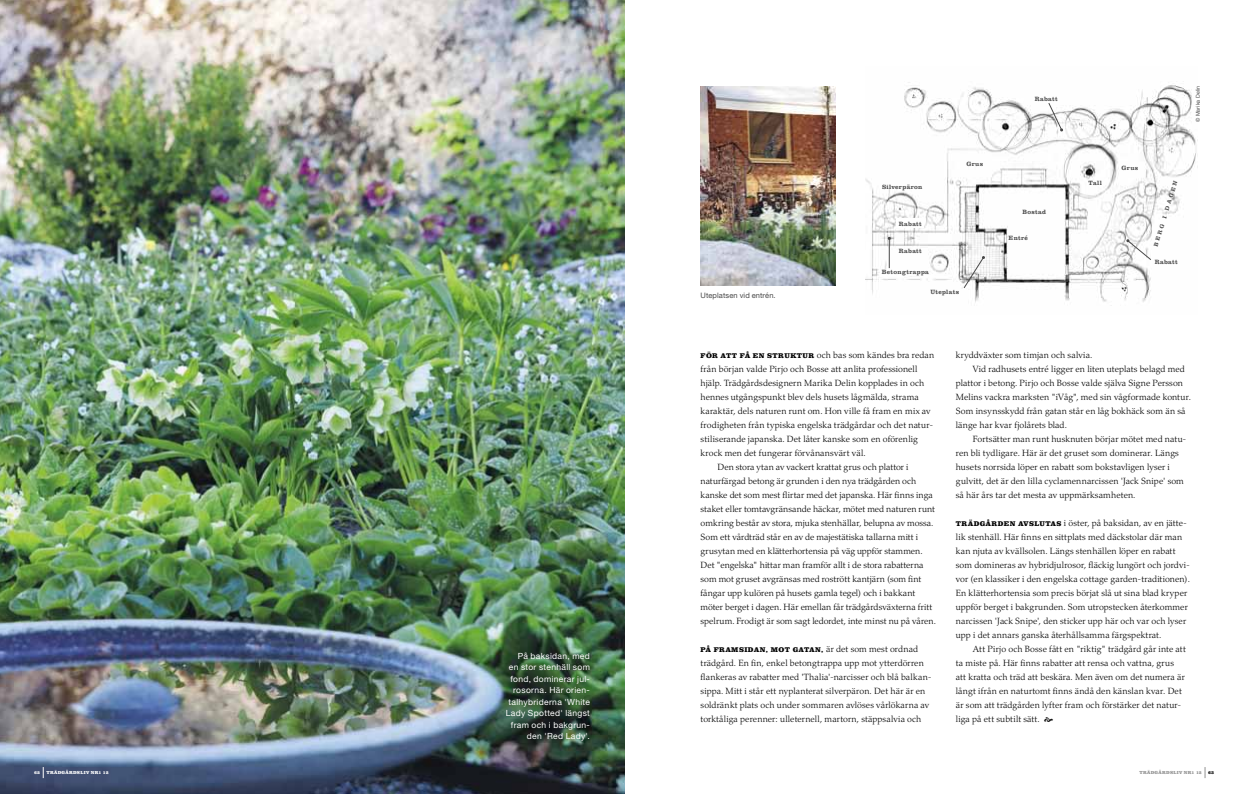
<style>
.page{position:relative;width:1248px;height:794px;background:#fff}
.page>*{position:absolute;margin:0;border:0;box-sizing:border-box;transform-origin:0 0}
.t1{font:300 9px/14px "Palatino";letter-spacing:.01em;color:#000}
.t2{font:8.5px/11.5px "Helvetica Neue";letter-spacing:.04em;color:#fff;text-align:right}
.t3{font:7.5px "Helvetica Neue";letter-spacing:.015em;color:#484848}
.t4{font:900 7px "Clarendon BT";letter-spacing:.06em;color:#000}
.t5{font:800 6.3px "Clarendon BT";letter-spacing:.045em;color:#484848}
.t6{font:800 5.8px "Clarendon BT";color:#484848}
.t7{font:5.3px "Helvetica Neue";letter-spacing:.02em;color:#484848}
.t8{font:900 4.5px "Clarendon BT";letter-spacing:.055em;color:#fff}
.t9{font:900 4.5px "Clarendon BT";letter-spacing:.06em;color:#939393}
.t10{font:900 4.5px "Clarendon BT";color:#000}
.s1{font-family:"Clarendon BT";font-weight:900;font-size:7px}
.s2{font-family:"Palatino";font-weight:300;font-size:9px}
</style>
<div class="page">
<img style="left:0;top:0;width:624px;height:794px">
<img style="left:865px;top:82px;width:332px;height:224px">
<div style="left:896px;top:219px;width:28px;height:9px;background:#fff"></div>
<svg style="left:963px;top:256px;width:21px;height:32px"></svg>
<svg style="left:1048px;top:102px;width:15px;height:30px"></svg>
<svg style="left:1126px;top:239px;width:25px;height:21px"></svg>
<hr style="left:888px;top:238px;width:1px;height:30px;background:#484848">
<img style="left:700px;top:86px;width:135px;height:200px">
<p class="t2" style="left:505px;top:650px;width:86px">På baksidan, med<br>en stor stenhäll som fond, dominerar jul&shy;rosorna. Här orien&shy;talhybriderna 'White<br>Lady Spotted' längst fram och i bakgrun&shy;den 'Red Lady'.</p>
<p class="t3" style="left:700px;top:291px;width:77px">Uteplatsen vid entrén.</p>
<p class="t5" style="left:882px;top:183px;width:42px">Silverpäron</p>
<p class="t5" style="left:898px;top:220px;width:25px">Rabatt</p>
<p class="t5" style="left:898px;top:246px;width:25px">Rabatt</p>
<p class="t5" style="left:881px;top:268px;width:49px">Betongtrappa</p>
<p class="t5" style="left:966px;top:160px;width:18px">Grus</p>
<p class="t5" style="left:930px;top:288px;width:30px">Uteplats</p>
<p class="t5" style="left:1034px;top:95px;width:25px">Rabatt</p>
<p class="t5" style="left:1022px;top:208px;width:25px">Bostad</p>
<p class="t5" style="left:1008px;top:234px;width:21px">Entré</p>
<p class="t5" style="left:1088px;top:179px;width:15px">Tall</p>
<p class="t5" style="left:1121px;top:164px;width:18px">Grus</p>
<p class="t6" style="left:1160px;top:217px;width:41px;rotate:-73deg">i dag en</p>
<p class="t6" style="left:1151px;top:246px;width:18px;rotate:-73deg">Berg</p>
<p class="t5" style="left:1154px;top:258px;width:25px">Rabatt</p>
<p class="t7" style="left:1194px;top:122px;width:38px;rotate:-90deg">© Marika Delin</p>
<p class="t1" style="left:700px;top:348px;width:235px"><span class="s1">FÖR ATT FÅ EN STRUKTUR</span> och bas som kändes bra redan</p>
<p class="t1" style="left:700px;top:362px;width:218px">från början valde Pirjo och Bosse att anlita professionell</p>
<p class="t1" style="left:700px;top:376px;width:225px">hjälp. Trädgårdsdesignern Marika Delin kopplades in och</p>
<p class="t1" style="left:700px;top:390px;width:220px">hennes utgångspunkt blev dels husets lågmälda, strama</p>
<p class="t1" style="left:700px;top:404px;width:231px">karaktär, dels naturen runt om. Hon ville få fram en mix av</p>
<p class="t1" style="left:700px;top:418px;width:233px">frodigheten från typiska engelska trädgårdar och det natur-</p>
<p class="t1" style="left:700px;top:432px;width:219px">stiliserande japanska. Det låter kanske som en oförenlig</p>
<p class="t1" style="left:700px;top:446px;width:166px">krock men det fungerar förvånansvärt väl.</p>
<p class="t1" style="left:717px;top:460px;width:192px">Den stora ytan av vackert krattat grus och plattor i</p>
<p class="t1" style="left:700px;top:474px;width:217px">naturfärgad betong är grunden i den nya trädgården och</p>
<p class="t1" style="left:700px;top:488px;width:234px">kanske det som mest flirtar med det japanska. Här finns inga</p>
<p class="t1" style="left:700px;top:502px;width:236px">staket eller tomtavgränsande häckar, mötet med naturen runt</p>
<p class="t1" style="left:700px;top:516px;width:234px">omkring består av stora, mjuka stenhällar, belupna av mossa.</p>
<p class="t1" style="left:700px;top:530px;width:219px">Som ett vårdträd står en av de majestätiska tallarna mitt i</p>
<p class="t1" style="left:700px;top:544px;width:223px">grusytan med en klätterhortensia på väg uppför stammen.</p>
<p class="t1" style="left:700px;top:558px;width:224px">Det "engelska" hittar man framför allt i de stora rabatterna</p>
<p class="t1" style="left:700px;top:572px;width:222px">som mot gruset avgränsas med rostrött kantjärn (som fint</p>
<p class="t1" style="left:700px;top:586px;width:216px">fångar upp kulören på husets gamla tegel) och i bakkant</p>
<p class="t1" style="left:700px;top:600px;width:233px">möter berget i dagen. Här emellan får trädgårdsväxterna fritt</p>
<p class="t1" style="left:700px;top:614px;width:237px">spelrum. Frodigt är som sagt ledordet, inte minst nu på våren.</p>
<p class="t4" style="left:700px;top:645px;width:219px">PÅ FRAMSIDAN, MO T GATAN, <span class="s2">är det som mest ordnad</span></p>
<p class="t1" style="left:700px;top:656px;width:232px">trädgård. En fin, enkel betongtrappa upp mot ytterdörren flankeras av rabatter med 'Thalia'-narcisser och blå balkan&shy;sippa. Mitt i står ett nyplanterat silverpäron. Det här är en soldränkt plats och under sommaren avlöses vårlökarna av torktåliga perenner: ulleternell, martorn, stäppsalvia och</p>
<p class="t1" style="left:955px;top:348px;width:138px">kryddväxter som timjan och salvia.</p>
<p class="t1" style="left:972px;top:362px;width:213px">Vid radhusets entré ligger en liten uteplats belagd med</p>
<p class="t1" style="left:955px;top:376px;width:229px">plattor i betong. Pirjo och Bosse valde själva Signe Persson</p>
<p class="t1" style="left:955px;top:390px;width:236px">Melins vackra marksten "iVåg", med sin vågformade kontur.</p>
<p class="t1" style="left:955px;top:404px;width:231px">Som insynsskydd från gatan står en låg bokhäck som än så</p>
<p class="t1" style="left:955px;top:418px;width:113px">länge har kvar fjolårets blad.</p>
<p class="t1" style="left:972px;top:432px;width:215px">Fortsätter man runt husknuten börjar mötet med natu-</p>
<p class="t1" style="left:955px;top:446px;width:224px">ren bli tydligare. Här är det gruset som dominerar. Längs</p>
<p class="t1" style="left:955px;top:460px;width:215px">husets norrsida löper en rabatt som bokstavligen lyser i</p>
<p class="t1" style="left:955px;top:474px;width:229px">gulvitt, det är den lilla cyclamennarcissen 'Jack Snipe' som</p>
<p class="t1" style="left:955px;top:488px;width:181px">så här års tar det mesta av uppmärksamheten.</p>
<p class="t1" style="left:955px;top:516px;width:235px"><span class="s1">TRÄDGÅRDEN AVSLUTAS</span> i öster, på baksidan, av en jätte&shy;lik stenhäll. Här finns en sittplats med däckstolar där man kan njuta av kvällsolen. Längs stenhällen löper en rabatt som domineras av hybridjulrosor, fläckig lungört och jordvi&shy;vor (en klassiker i den engelska cottage garden-traditionen).<br>En klätterhortensia som precis börjat slå ut sina blad kryper uppför berget i bakgrunden. Som utropstecken återkommer narcissen 'Jack Snipe', den sticker upp här och var och lyser upp i det annars ganska återhållsamma färgspektrat.</p>
<p class="t1" style="left:955px;top:642px;width:231px;text-indent:17px">Att Pirjo och Bosse fått en "riktig" trädgård går inte att ta miste på. Här finns rabatter att rensa och vattna, grus att kratta och träd att beskära. Men även om det numera är långt ifrån en naturtomt finns ändå den känslan kvar. Det är som att trädgården lyfter fram och förstärker det natur&shy;liga på ett subtilt sätt.</p>
<p class="t8" style="left:34px;top:769px;width:8px">62</p>
<p class="t8" style="left:46px;top:769px;width:64px">TRÄDGÅRDSLIV NR1 12</p>
<p class="t9" style="left:1139px;top:769px;width:64px">TRÄDGÅRDSLIV NR1 12</p>
<p class="t10" style="left:1207px;top:769px;width:8px">63</p>
</div>
